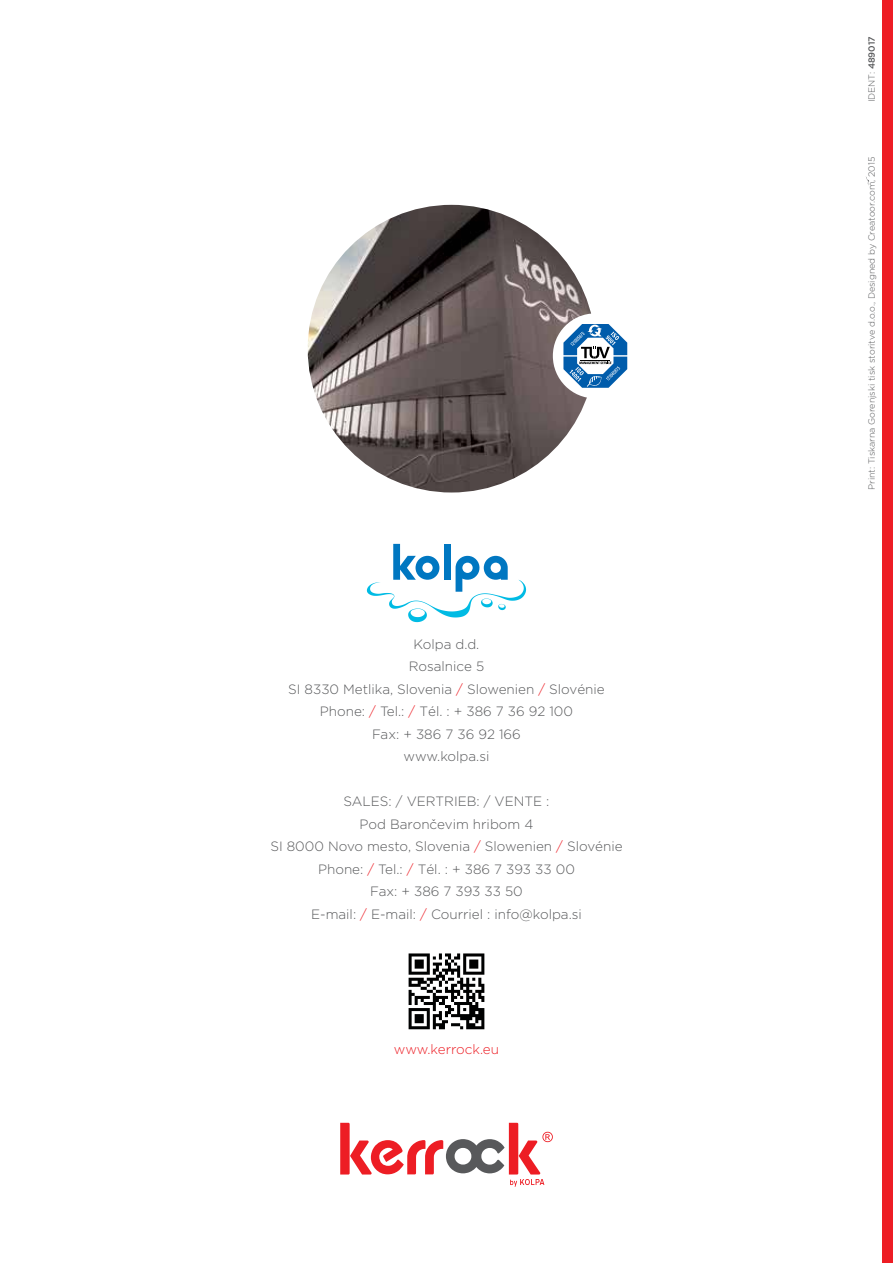
<style>
.page{position:relative;width:893px;height:1263px;background:#fff}
.page>*{position:absolute;margin:0;border:0;box-sizing:border-box;transform-origin:0 0}
.t1{font:300 13.5px/22.5px "Gotham BU";color:#58595b;text-align:center}
.t2{font:300 13.5px "Gotham BU";color:#ed1d24}
.t3{font:300 9px "Gotham BU";color:#58595b}
.s1{color:#ed1d24}
.s2{font-weight:500}
</style>
<div class="page">
<img style="left:308px;top:205px;width:287px;height:287px;border-radius:144px">
<svg style="left:340px;top:1123px;width:213px;height:64px"></svg>
<div style="left:553px;top:313px;width:85px;height:85px;background:#fff;border-radius:50%"></div>
<svg style="left:367px;top:544px;width:159px;height:78px"></svg>
<svg style="left:563px;top:324px;width:64px;height:64px"></svg>
<div style="left:882px;top:0;width:11px;height:1263px;background:#ed1d24"></div>
<svg style="left:408px;top:953px;width:77px;height:77px"></svg>
<svg style="left:409px;top:953px;width:75px;height:76px"></svg>
<p class="t1" style="left:288px;top:632px;width:318px">Kolpa d.d.<br>Rosalnice 5<br>SI 8330 Metlika, Slovenia <span class="s1">/</span> Slowenien <span class="s1">/</span> Slovénie<br>Phone: <span class="s1">/</span> Tel.: <span class="s1">/</span> Tél. : + 386 7 36 92 100<br>Fax: + 386 7 36 92 166<br>www.kolpa.si</p>
<p class="t1" style="left:270px;top:790px;width:354px">SALES: / VERTRIEB: / VENTE :<br>Pod Barončevim hribom 4<br>SI 8000 Novo mesto, Slovenia <span class="s1">/</span> Slowenien <span class="s1">/</span> Slovénie Phone: <span class="s1">/</span> Tel.: <span class="s1">/</span> Tél. : + 386 7 393 33 00<br>Fax: + 386 7 393 33 50<br>E-mail: <span class="s1">/</span> E-mail: <span class="s1">/</span> Courriel : info@kolpa.si</p>
<p class="t2" style="left:394px;top:1042px;width:107px">www.kerrock.eu</p>
<p class="t3" style="left:867px;top:102px;width:68px;rotate:-90deg">IDENT: <span class="s2">489017</span></p>
<p class="t3" style="left:867px;top:490px;width:334px;rotate:-90deg">Print: Tiskarna Gorenjski tisk storitve d.o.o., Designed by Creatoor.com, 2015</p>
</div>
